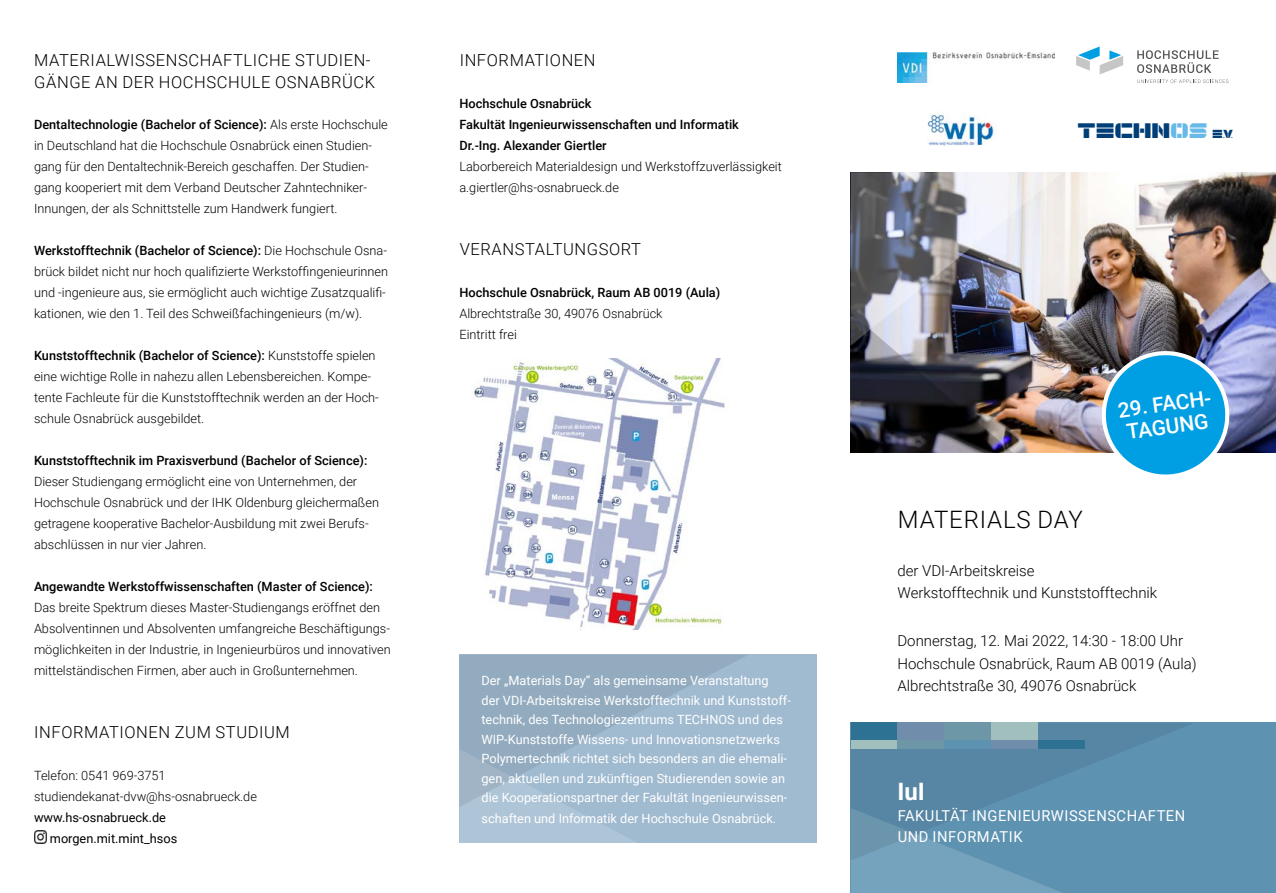
<style>
.page{position:relative;width:1276px;height:893px;background:#fff}
.page>*{position:absolute;margin:0;border:0;box-sizing:border-box;transform-origin:0 0}
._01_Head_H1___Titel{font:300 24px "Roboto";letter-spacing:.035em;color:#000}
._04_Fusszeile_Titel{font:700 24px "Roboto";color:#fff}
._03_Störer___Titel{font:500 21px "Roboto";color:#fff}
.t1{font:21px "Spac 3 tech";letter-spacing:.035em;color:#003e78}
.Head_H2___Innen{font:300 16.5px/22.5px "Roboto";letter-spacing:.035em;color:#000}
._02_Abschluss_Subhea{font:300 15px/22.5px "Roboto";color:#000}
.Fusszeile___Titel{font:15px/21px "Roboto";letter-spacing:.035em;color:#fff}
.Copytext___Medium{font:300 12.75px/21px "Roboto";color:#000}
.Copytext_Infobox___R{font:12.75px/19.5px "Roboto";color:#fff}
.Copytext___Light{font:300 12.75px/21px "Roboto";color:#000}
.Copytext___Light-2{font:500 12.75px "Roboto";color:#000}
.Adressezeile___Mediu{font:500 12.75px "Roboto";color:#000}
.Adressezeile___Light{font:300 12.75px "Roboto";color:#000}
.Copytext___Light-3{font:12.75px "Roboto";color:#000}
.Adressezeile___Verli{font:300 12.75px "Roboto";color:#000}
.Adressezeile___Light-2{font:500 12.75px "Roboto";color:#000}
.s1{font-weight:500}
.s2{color:#67b9e8}
.s3{font-size:11.7px}
.s4{font-family:"Corporate STOT";font-size:9.3px}
</style>
<div class="page">
<div style="left:850px;top:723px;width:426px;height:170px;background:#5e92b1"></div>
<svg style="left:851px;top:860px;width:211px;height:33px"></svg>
<svg style="left:851px;top:723px;width:342px;height:137px"></svg>
<img style="left:1063px;top:172px;width:213px;height:281px">
<img style="left:850px;top:172px;width:213px;height:281px">
<img style="left:473px;top:359px;width:252px;height:270px">
<div style="left:459px;top:655px;width:357px;height:188px;background:#a0bad0"></div>
<svg style="left:460px;top:655px;width:287px;height:188px"></svg>
<svg style="left:34px;top:830px;width:13px;height:13px"></svg>
<svg style="left:1076px;top:47px;width:47px;height:28px"></svg>
<svg style="left:1137px;top:50px;width:81px;height:23px"></svg>
<svg style="left:1137px;top:79px;width:91px;height:4px"></svg>
<img style="left:897px;top:53px;width:157px;height:30px">
<img style="left:927px;top:111px;width:69px;height:35px">
<div style="left:850px;top:723px;width:47px;height:17px;background:#2d7293"></div>
<div style="left:850px;top:740px;width:47px;height:8px;background:#a0bfbd"></div>
<div style="left:897px;top:723px;width:47px;height:17px;background:#708eac"></div>
<div style="left:897px;top:740px;width:47px;height:8px;background:#6d97a7"></div>
<div style="left:944px;top:723px;width:47px;height:17px;background:#6d97a7"></div>
<div style="left:944px;top:740px;width:47px;height:8px;background:#5e92b1"></div>
<div style="left:991px;top:723px;width:46px;height:17px;background:#a0bfbd"></div>
<div style="left:991px;top:740px;width:46px;height:8px;background:#708eac"></div>
<div style="left:1037px;top:740px;width:47px;height:8px;background:#2d7293"></div>
<svg style="left:1097px;top:347px;width:136px;height:128px;background:#41a5d5"></svg>
<p class="Head_H2___Innen" style="left:34px;top:48px;width:342px">MATERIALWISSENSCHAFTLICHE STUDIEN-<br>GÄNGE AN DER HOCHSCHULE OSNABRÜCK</p>
<p class="Copytext___Medium" style="left:34px;top:113px;width:355px"><span class="s1">Dentaltechnologie (Bachelor of Science):</span> Als erste Hochschule in Deutschland hat die Hochschule Osnabrück einen Studien&shy;gang für den Dentaltechnik-Bereich geschaffen. Der Studien&shy;gang kooperiert mit dem Verband Deutscher Zahntechniker-Innungen, der als Schnittstelle zum Handwerk fungiert.</p>
<p class="Copytext___Medium" style="left:34px;top:239px;width:356px"><span class="s1">Werkstofftechnik (Bachelor of Science):</span> Die Hochschule Osna&shy;brück bildet nicht nur hoch qualifizierte Werkstoffingenieurinnen und -ingenieure aus, sie ermöglicht auch wichtige Zusatzqualifi&shy;kationen, wie den 1. Teil des Schweißfachingenieurs (m/w).</p>
<p class="Copytext___Medium" style="left:34px;top:344px;width:346px"><span class="s1">Kunststofftechnik (Bachelor of Science):</span> Kunststoffe spielen eine wichtige Rolle in nahezu allen Lebensbereichen. Kompe&shy;tente Fachleute für die Kunststofftechnik werden an der Hoch&shy;schule Osnabrück ausgebildet.</p>
<p class="Copytext___Medium" style="left:34px;top:449px;width:346px"><span class="s1">Kunststofftechnik im Praxisverbund (Bachelor of Science):<br></span>Dieser Studiengang ermöglicht eine von Unternehmen, der Hochschule Osnabrück und der IHK Oldenburg gleichermaßen getragene kooperative Bachelor-Ausbildung mit zwei Berufs&shy;abschlüssen in nur vier Jahren.</p>
<p class="Copytext___Light-2" style="left:34px;top:577px;width:340px">Angewandte Werkstoffwissenschaften (Master of Science):</p>
<p class="Copytext___Light" style="left:34px;top:596px;width:358px">Das breite Spektrum dieses Master-Studiengangs eröffnet den Absolventinnen und Absolventen umfangreiche Beschäftigungs&shy;möglichkeiten in der Industrie, in Ingenieurbüros und innovativen mittelständischen Firmen, aber auch in Großunternehmen.</p>
<p class="Head_H2___Innen" style="left:34px;top:720px;width:257px">INFORMATIONEN ZUM STUDIUM</p>
<p class="Copytext___Light" style="left:34px;top:764px;width:133px">Telefon: 0541 969-3751</p>
<p class="Copytext___Light" style="left:34px;top:785px;width:224px">studiendekanat-dvw@hs-osnabrueck.de</p>
<p class="Copytext___Light-3" style="left:34px;top:808px;width:133px">www.hs-osnabrueck.de</p>
<p class="Copytext___Light-3" style="left:50px;top:829px;width:129px">morgen.mit.mint_hsos</p>
<p class="Head_H2___Innen" style="left:460px;top:48px;width:137px">INFORMATIONEN</p>
<p class="Adressezeile___Mediu" style="left:459px;top:94px;width:134px">Hochschule Osnabrück</p>
<p class="Adressezeile___Mediu" style="left:459px;top:115px;width:281px">Fakultät Ingenieurwissenschaften und Informatik</p>
<p class="Adressezeile___Light-2" style="left:459px;top:136px;width:149px">Dr.-Ing. Alexander Giertler</p>
<p class="Adressezeile___Light" style="left:459px;top:157px;width:324px">Laborbereich Materialdesign und Werkstoffzuverlässigkeit</p>
<p class="Adressezeile___Verli" style="left:459px;top:178px;width:161px">a.giertler@hs-osnabrueck.de</p>
<p class="Head_H2___Innen" style="left:460px;top:237px;width:183px">VERANSTALTUNGSORT</p>
<p class="Copytext___Light-2" style="left:459px;top:283px;width:262px">Hochschule Osnabrück, Raum AB 0019 (Aula)</p>
<p class="Copytext___Light" style="left:459px;top:302px;width:205px">Albrechtstraße 30, 49076 Osnabrück</p>
<p class="Copytext___Light" style="left:459px;top:323px;width:59px">Eintritt frei</p>
<p class="Copytext_Infobox___R" style="left:481px;top:670px;width:311px">Der „Materials Day“ als gemeinsame Veranstaltung<br>der VDI-Arbeitskreise Werkstofftechnik und Kunststoff&shy;technik, des Technologiezentrums TECHNOS und des WIP-Kunststoffe Wissens- und Innovationsnetzwerks Polymertechnik richtet sich besonders an die ehemali&shy;gen, aktuellen und zukünftigen Studierenden sowie an die Kooperationspartner der Fakultät Ingenieurwissen-</p>
<p class="Copytext_Infobox___R" style="left:481px;top:808px;width:296px">schaften und Informatik der Hochschule Osnabrück.</p>
<p class="t1" style="left:1078px;top:120px;width:157px">TECHN<span class="s2">OS</span> <span class="s3">E</span><span class="s4">.</span> <span class="s3">V</span><span class="s4">.</span></p>
<p class="_03_Störer___Titel" style="left:1116px;top:396px;width:99px;rotate:-8deg">29. FACH-</p>
<p class="_03_Störer___Titel" style="left:1124px;top:417px;width:84px;rotate:-8deg">TAGUNG</p>
<p class="_01_Head_H1___Titel" style="left:898px;top:503px;width:186px">MATERIALS DAY</p>
<p class="_02_Abschluss_Subhea" style="left:897px;top:559px;width:261px">der VDI-Arbeitskreise<br>Werkstofftechnik und Kunststofftechnik</p>
<p class="_02_Abschluss_Subhea" style="left:897px;top:629px;width:301px">Donnerstag, 12. Mai 2022, 14:30 - 18:00 Uhr<br>Hochschule Osnabrück, Raum AB 0019 (Aula)<br>Albrechtstraße 30, 49076 Osnabrück</p>
<p class="_04_Fusszeile_Titel" style="left:897px;top:775px;width:29px">IuI</p>
<p class="Fusszeile___Titel" style="left:897px;top:805px;width:289px">FAKULTÄT INGENIEURWISSENSCHAFTEN<br>UND INFORMATIK</p>
</div>
